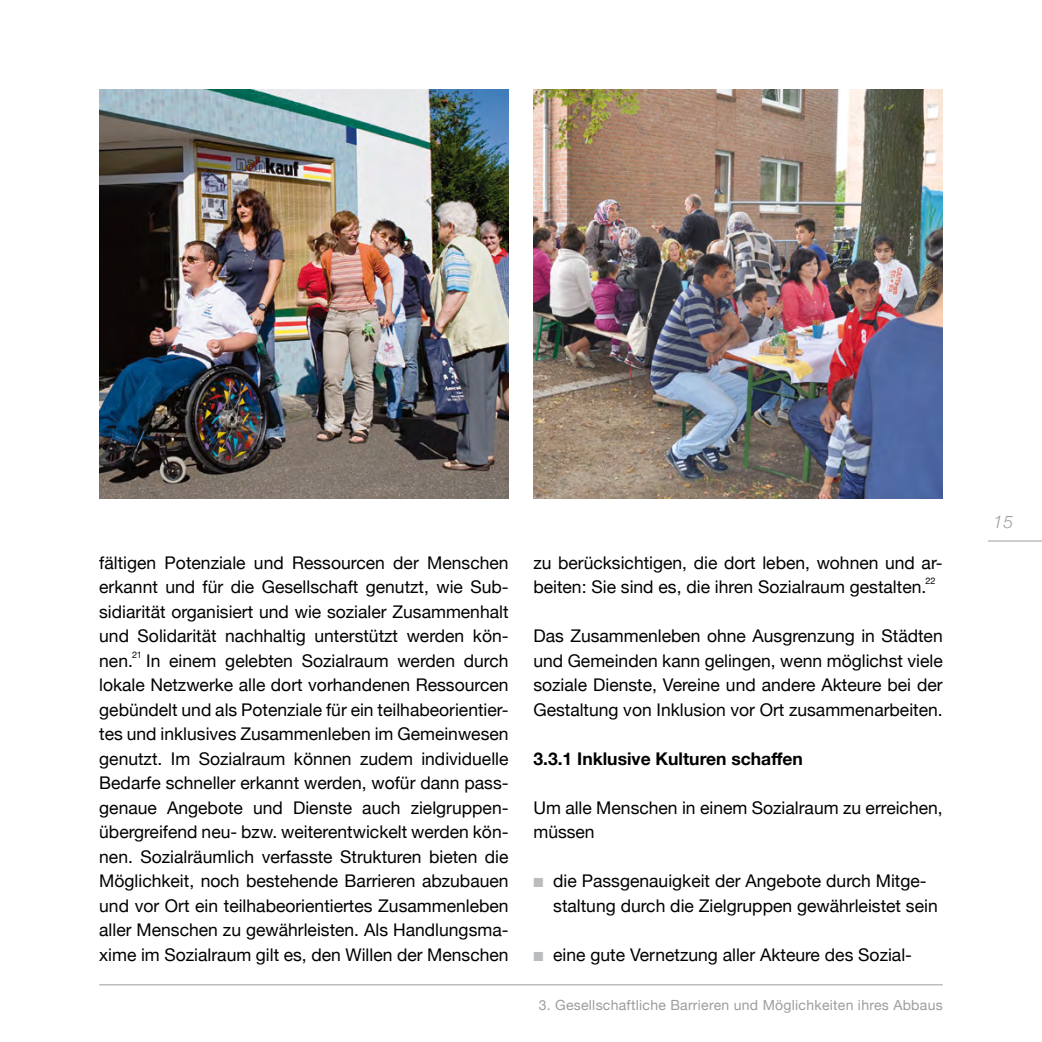
<style>
.page{position:relative;width:1042px;height:1042px;background:#fff}
.page>*{position:absolute;margin:0;border:0;box-sizing:border-box;transform-origin:0 0}
.t1{font:17.5px/24.5px "Helvetica Neue";color:#000;text-align:justify}
.t2{font:700 17.5px "Helvetica Neue";color:#000}
.t3{font:italic 300 17.5px "Helvetica Neue";color:#9c9d9d}
.t4{font:14px "Helvetica Neue";letter-spacing:.02em;color:#9c9d9d}
.t5{font:13.12px "Zapf Dingbats ITC";color:#bbbcbd}
.t6{font:9.1px "Helvetica Neue";color:#000}
</style>
<div class="page">
<hr style="left:988px;top:540px;width:54px;height:1px;background:#9c9d9d">
<hr style="left:99px;top:984px;width:844px;height:1px;background:#9c9d9d">
<img style="left:99px;top:89px;width:409px;height:410px">
<img style="left:533px;top:89px;width:410px;height:410px">
<p class="t1" style="left:99px;top:551px;width:411px">fältigen Potenziale und Ressourcen der Menschen erkannt und für die Gesellschaft genutzt, wie Sub&shy;sidiarität organisiert und wie sozialer Zusammenhalt und Solidarität nachhaltig unterstützt werden kön&shy;nen.</p>
<p class="t6" style="left:132px;top:648px;width:11px">21</p>
<p class="t1" style="left:99px;top:649px;width:411px;text-indent:47px">In einem gelebten Sozialraum werden durch lokale Netzwerke alle dort vorhandenen Ressourcen gebündelt und als Potenziale für ein teilhabeorientier&shy;tes und inklusives Zusammenleben im Gemeinwesen genutzt. Im Sozialraum können zudem individuelle Bedarfe schneller erkannt werden, wofür dann pass&shy;genaue Angebote und Dienste auch zielgruppen&shy;übergreifend neu- bzw. weiterentwickelt werden kön&shy;nen. Sozialräumlich verfasste Strukturen bieten die Möglichkeit, noch bestehende Barrieren abzubauen und vor Ort ein teilhabeorientiertes Zusammenleben aller Menschen zu gewährleisten. Als Handlungsma&shy;xime im Sozialraum gilt es, den Willen der Menschen</p>
<p class="t1" style="left:533px;top:551px;width:411px">zu berücksichtigen, die dort leben, wohnen und ar&shy;beiten: Sie sind es, die ihren Sozialraum gestalten.</p>
<p class="t6" style="left:925px;top:574px;width:11px">22</p>
<p class="t1" style="left:533px;top:624px;width:411px">Das Zusammenleben ohne Ausgrenzung in Städten und Gemeinden kann gelingen, wenn möglichst viele soziale Dienste, Vereine und andere Akteure bei der Gestaltung von Inklusion vor Ort zusammenarbeiten.</p>
<h3 class="t2" style="left:533px;top:744px;width:271px">3.3.1 Inklusive Kulturen schaffen</h3>
<p class="t1" style="left:533px;top:796px;width:411px">Um alle Menschen in einem Sozialraum zu erreichen, müssen</p>
<p class="t5" style="left:533px;top:876px;width:11px">■</p>
<p class="t1" style="left:553px;top:869px;width:386px">die Passgenauigkeit der Angebote durch Mitge&shy;staltung durch die Zielgruppen gewährleistet sein</p>
<p class="t1" style="left:553px;top:943px;width:360px">eine gute Vernetzung aller Akteure des Sozial-</p>
<p class="t5" style="left:533px;top:950px;width:11px">■</p>
<p class="t4" style="left:539px;top:994px;width:405px">3. Gesellschaftliche Barrieren und Möglichkeiten ihres Abbaus</p>
<p class="t3" style="left:993px;top:508px;width:22px">15</p>
</div>
